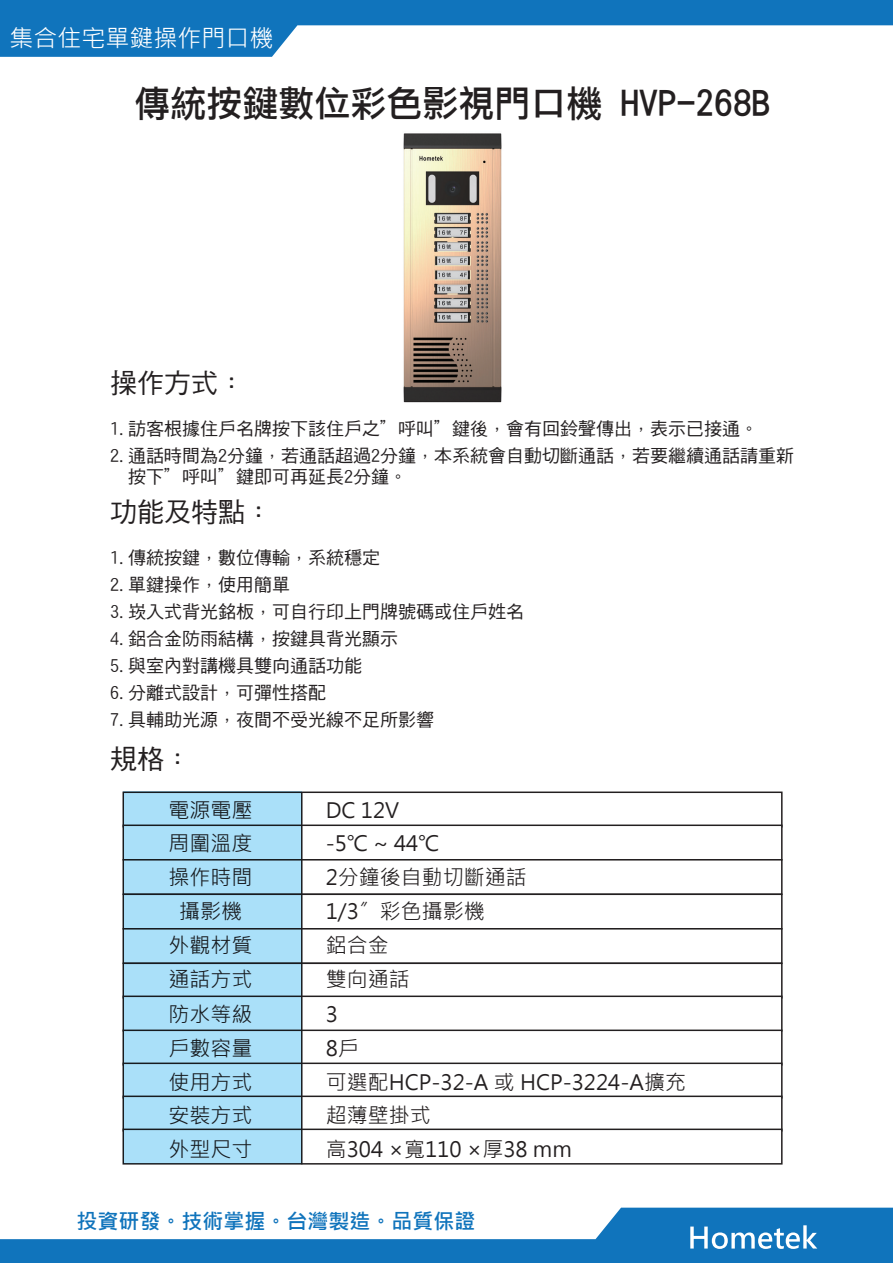
<style>
.page{position:relative;width:893px;height:1263px;background:#fff}
.page>*{position:absolute;margin:0;border:0;box-sizing:border-box;transform-origin:0 0}
.t1{font:36px "DF Li Hei W5 WIN BF";color:#231f20}
.t2{font:27px "DF Hei Md HKSCS U";color:#231f20}
.t3{font:24px "Microsoft Jheng Hei";color:#fff}
.t4{font:21px/34.2px "Microsoft Jheng Hei";color:#231f20}
.t5{font:700 21px "Microsoft Jheng Hei";color:#1074bc}
.t6{font:18px/27px "DF Hei Md HKSCS U";color:#231f20}
.s1{font-size:37.5px}
</style>
<div class="page">
<svg style="left:0;top:1208px;width:893px;height:55px;fill:#1074bc"></svg>
<svg style="left:0;top:0;width:893px;height:57px;fill:#1074bc"></svg>
<svg style="left:690px;top:1225px;width:127px;height:24px"></svg>
<img style="left:403px;top:133px;width:99px;height:270px">
<div style="left:123px;top:791px;width:660px;height:36px;border:2px solid #231f20"></div>
<div style="left:123px;top:824px;width:660px;height:36px;border:2px solid #231f20"></div>
<div style="left:123px;top:859px;width:660px;height:36px;border:2px solid #231f20"></div>
<div style="left:123px;top:893px;width:660px;height:36px;border:2px solid #231f20"></div>
<div style="left:123px;top:928px;width:660px;height:36px;border:2px solid #231f20"></div>
<div style="left:123px;top:962px;width:660px;height:36px;border:2px solid #231f20"></div>
<div style="left:123px;top:995px;width:660px;height:36px;border:2px solid #231f20"></div>
<div style="left:123px;top:1029px;width:660px;height:36px;border:2px solid #231f20"></div>
<div style="left:123px;top:1062px;width:660px;height:36px;border:2px solid #231f20"></div>
<div style="left:123px;top:1095px;width:660px;height:36px;border:2px solid #231f20"></div>
<div style="left:123px;top:1128px;width:660px;height:36px;border:2px solid #231f20"></div>
<hr style="left:301px;top:792px;width:2px;height:372px;background:#231f20">
<div style="left:123px;top:791px;width:179px;height:373px;background:#aae0f9"></div>
<h3 class="t3" style="left:10px;top:23px;width:265px">集合住宅單鍵操作門口機</h3>
<h1 class="t1" style="left:135px;top:85px;width:637px">傳統按鍵數位彩色影視門口機 <span class="s1">HVP-268B</span></h1>
<h2 class="t2" style="left:110px;top:369px;width:136px">操作方式：</h2>
<p class="t6" style="left:110px;top:415px;width:686px">1.訪客根據住戶名牌按下該住戶之”呼叫”鍵後，會有回鈴聲傳出，表示已接通。<br>2.通話時間為2分鐘，若通話超過2分鐘，本系統會自動切斷通話，若要繼續通話請重新</p>
<p class="t6" style="left:128px;top:463px;width:280px">按下”呼叫”鍵即可再延長2分鐘。</p>
<h2 class="t2" style="left:110px;top:498px;width:163px">功能及特點：</h2>
<p class="t6" style="left:110px;top:544px;width:415px">1.傳統按鍵，數位傳輸，系統穩定<br>2.單鍵操作，使用簡單<br>3.崁入式背光銘板，可自行印上門牌號碼或住戶姓名<br>4.鋁合金防雨結構，按鍵具背光顯示<br>5.與室內對講機具雙向通話功能<br>6.分離式設計，可彈性搭配<br>7.具輔助光源，夜間不受光線不足所影響</p>
<h2 class="t2" style="left:110px;top:746px;width:82px">規格：</h2>
<p class="t4" style="left:169px;top:793px;width:85px">電源電壓</p>
<p class="t4" style="left:326px;top:793px;width:203px;line-height:33.5px">DC 12V<br>-5℃ ~ 44℃<br>2分鐘後自動切斷通話</p>
<p class="t4" style="left:169px;top:826px;width:85px">周圍溫度操作時間</p>
<p class="t4" style="left:179px;top:894px;width:64px">攝影機</p>
<p class="t4" style="left:326px;top:894px;width:161px">1/3〞彩色攝影機</p>
<p class="t4" style="left:169px;top:928px;width:85px">外觀材質</p>
<p class="t4" style="left:169px;top:963px;width:85px">通話方式防水等級</p>
<p class="t4" style="left:326px;top:928px;width:85px">鋁合金雙向通話</p>
<p class="t4" style="left:326px;top:997px;width:14px">3</p>
<p class="t4" style="left:169px;top:1031px;width:85px">戶數容量</p>
<p class="t4" style="left:326px;top:1031px;width:35px">8戶</p>
<p class="t4" style="left:169px;top:1065px;width:85px">使用方式</p>
<p class="t4" style="left:326px;top:1065px;width:362px">可選配HCP-32-A 或 HCP-3224-A擴充</p>
<p class="t4" style="left:169px;top:1098px;width:85px">安裝方式外型尺寸</p>
<p class="t4" style="left:326px;top:1098px;width:248px">超薄壁掛式<br>高304 ×寬110 ×厚38 mm</p>
<p class="t5" style="left:76px;top:1208px;width:400px">投資研發。技術掌握。台灣製造。品質保證</p>
</div>
